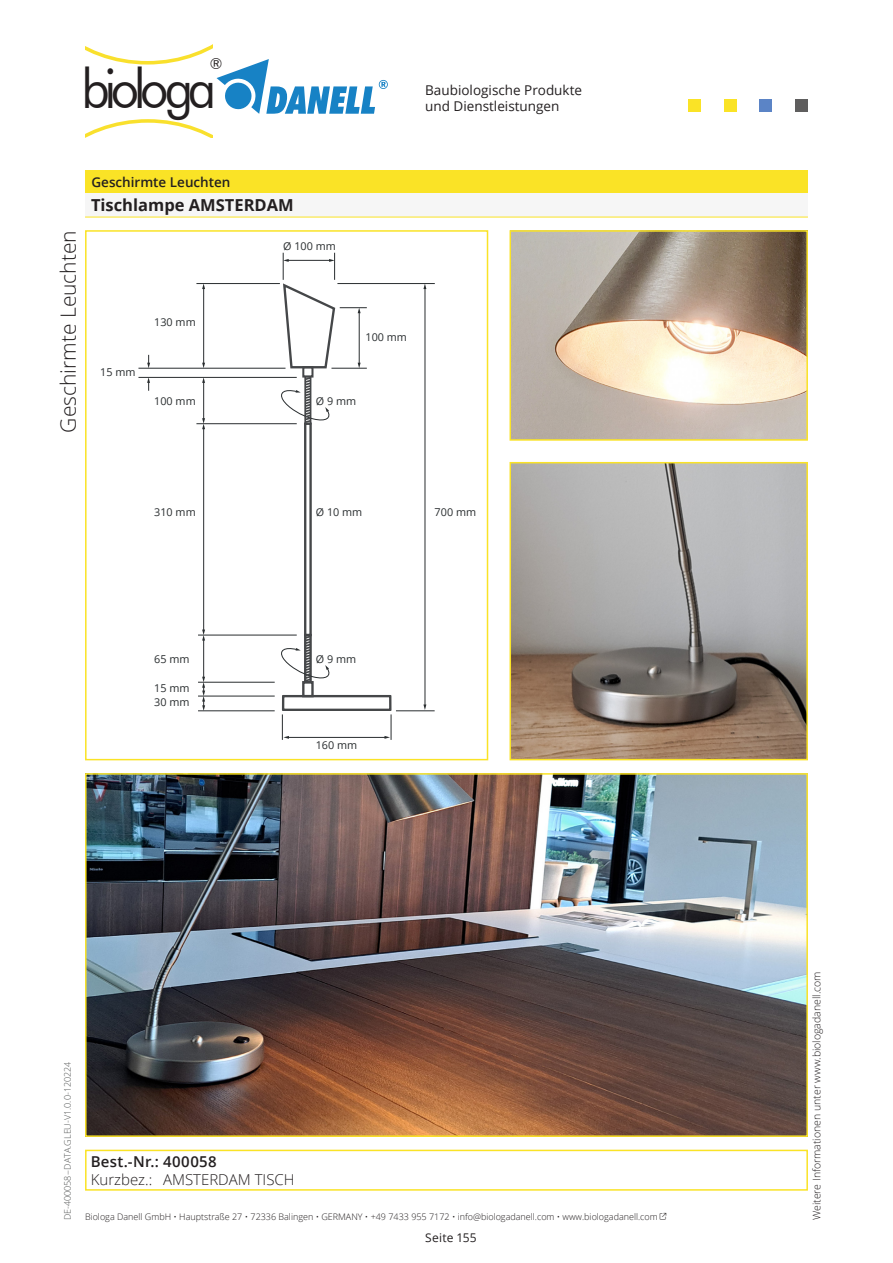
<style>
.page{position:relative;width:893px;height:1263px;background:#fff}
.page>*{position:absolute;margin:0;border:0;box-sizing:border-box;transform-origin:0 0}
.t1{font:55.35px "Futura BT";letter-spacing:-.11em;color:#231f20;scale:.9 1}
.Katergorie_links{font:300 21px "Open Sans";color:#231f20}
.Hauptüberschrift_Tabelle{font:700 16.5px "Open Sans";color:#231f20}
.t2{font:15.15px "Futura BT";color:#231f20}
.Hauptformat_Bestellfeld{font:300 15px/18px "Open Sans";color:#231f20}
.t3{font:13.5px/16.2px "Open Sans";color:#231f20}
.Überschrift_Tabelle{font:600 13.5px "Open Sans";color:#231f20}
.t4{font:12px "Open Sans";letter-spacing:.015em;color:#231f20}
.t5{font:10.8px "Open Sans";color:#292d2f}
.t6{font:300 10.5px "Open Sans";color:#231f20}
.t7{font:300 9px "Open Sans";color:#231f20}
.t8{font:300 9px "Open Sans";color:#545655}
.s1{font-weight:600}
</style>
<div class="page">
<div style="left:688px;top:99px;width:13px;height:13px;background:#fae326"></div>
<div style="left:724px;top:99px;width:13px;height:13px;background:#fae326"></div>
<div style="left:760px;top:99px;width:12px;height:13px;background:#5b84c6"></div>
<div style="left:795px;top:99px;width:13px;height:13px;background:#5f5e5e"></div>
<svg style="left:85px;top:44px;width:303px;height:93px"></svg>
<img style="left:512px;top:465px;width:293px;height:292px">
<div style="left:509px;top:462px;width:299px;height:298px;border:2px solid #fae326"></div>
<img style="left:512px;top:233px;width:293px;height:205px">
<div style="left:509px;top:230px;width:299px;height:211px;border:2px solid #fae326"></div>
<div style="left:85px;top:1150px;width:723px;height:41px;border:2px solid #fae326"></div>
<hr style="left:198px;top:635px;width:99px;height:1px;background:#292d2f">
<hr style="left:198px;top:710px;width:77px;height:1px;background:#292d2f">
<hr style="left:198px;top:696px;width:77px;height:1px;background:#292d2f">
<hr style="left:198px;top:682px;width:77px;height:1px;background:#292d2f">
<hr style="left:196px;top:423px;width:101px;height:1px;background:#292d2f">
<hr style="left:138px;top:377px;width:159px;height:1px;background:#292d2f">
<hr style="left:138px;top:368px;width:147px;height:1px;background:#292d2f">
<hr style="left:196px;top:283px;width:84px;height:1px;background:#292d2f">
<hr style="left:203px;top:428px;width:1px;height:203px;background:#292d2f">
<hr style="left:203px;top:382px;width:1px;height:37px;background:#292d2f">
<svg style="left:202px;top:418px;width:3px;height:11px"></svg>
<svg style="left:202px;top:377px;width:3px;height:6px"></svg>
<hr style="left:203px;top:288px;width:1px;height:76px;background:#292d2f">
<svg style="left:202px;top:363px;width:3px;height:5px"></svg>
<svg style="left:202px;top:284px;width:3px;height:5px"></svg>
<svg style="left:147px;top:377px;width:3px;height:14px"></svg>
<svg style="left:147px;top:355px;width:3px;height:13px"></svg>
<hr style="left:203px;top:639px;width:1px;height:39px;background:#292d2f">
<svg style="left:202px;top:629px;width:3px;height:11px"></svg>
<svg style="left:202px;top:677px;width:3px;height:34px"></svg>
<hr style="left:288px;top:737px;width:97px;height:1px;background:#292d2f">
<svg style="left:282px;top:714px;width:7px;height:26px"></svg>
<svg style="left:384px;top:714px;width:8px;height:26px"></svg>
<hr style="left:396px;top:710px;width:39px;height:1px;background:#292d2f">
<hr style="left:337px;top:283px;width:98px;height:1px;background:#292d2f">
<hr style="left:425px;top:288px;width:1px;height:417px;background:#292d2f">
<svg style="left:423px;top:704px;width:3px;height:6px"></svg>
<svg style="left:423px;top:284px;width:3px;height:5px"></svg>
<div style="left:282px;top:695px;width:109px;height:16px;border:2px solid #454749"></div>
<div style="left:302px;top:681px;width:12px;height:16px;border:2px solid #454749"></div>
<div style="left:302px;top:366px;width:11px;height:12px;border:2px solid #454749"></div>
<div style="left:304px;top:422px;width:8px;height:214px;border:2px solid #454749"></div>
<svg style="left:282px;top:253px;width:85px;height:117px"></svg>
<svg style="left:277px;top:376px;width:53px;height:48px"></svg>
<svg style="left:277px;top:634px;width:53px;height:49px"></svg>
<div style="left:85px;top:230px;width:403px;height:530px;border:2px solid #fae326"></div>
<div style="left:85px;top:170px;width:723px;height:23px;background:#fae326"></div>
<div style="left:85px;top:193px;width:723px;height:24px;background:#f6f6f6"></div>
<hr style="left:85px;top:217px;width:723px;height:1px;background:#fae326">
<img style="left:88px;top:776px;width:717px;height:358px">
<div style="left:85px;top:773px;width:723px;height:364px;border:2px solid #fae326"></div>
<h3 class="t2" style="left:210px;top:54px;width:14px">®</h3>
<h1 class="t1" style="left:82px;top:55px;width:151px">biologa</h1>
<h3 class="t3" style="left:425px;top:82px;width:158px">Baubiologische Produkte und Dienstleistungen</h3>
<p class="Katergorie_links" style="left:54px;top:433px;width:204px;rotate:-90deg">Geschirmte Leuchten</p>
<p class="Überschrift_Tabelle" style="left:91px;top:173px;width:141px">Geschirmte Leuchten</p>
<p class="Hauptüberschrift_Tabelle" style="left:91px;top:193px;width:204px">Tischlampe AMSTERDAM</p>
<p class="t5" style="left:283px;top:239px;width:54px">Ø 100 mm</p>
<p class="t5" style="left:100px;top:365px;width:37px">15 mm</p>
<p class="t5" style="left:154px;top:315px;width:43px">130 mm</p>
<p class="t5" style="left:154px;top:394px;width:43px">100 mm</p>
<p class="t5" style="left:366px;top:329px;width:43px">100 mm</p>
<p class="t5" style="left:316px;top:394px;width:42px">Ø 9 mm</p>
<p class="t5" style="left:154px;top:504px;width:43px">310 mm</p>
<p class="t5" style="left:316px;top:504px;width:48px">Ø 10 mm</p>
<p class="t5" style="left:435px;top:504px;width:43px">700 mm</p>
<p class="t5" style="left:154px;top:652px;width:37px">65 mm</p>
<p class="t5" style="left:154px;top:681px;width:37px">15 mm</p>
<p class="t5" style="left:154px;top:695px;width:37px">30 mm</p>
<p class="t5" style="left:316px;top:652px;width:42px">Ø 9 mm</p>
<p class="t5" style="left:316px;top:737px;width:43px">160 mm</p>
<p class="t8" style="left:61px;top:1220px;width:160px;rotate:-90deg">DE-400058--DATA.GLEU-V1.0.0-120224</p>
<p class="Hauptformat_Bestellfeld" style="left:91px;top:1152px;width:205px"><span class="s1">Best.-Nr.: 400058<br></span>Kurzbez.: AMSTERDAM TISCH</p>
<p class="t7" style="left:85px;top:1211px;width:583px">Biologa Danell GmbH • Hauptstraße 27 • 72336 Balingen • GERMANY • +49 7433 955 7172 • info@biologadanell.com • www.biologadanell.com □◆▼□▲❑◆</p>
<h3 class="t4" style="left:425px;top:1230px;width:53px">Seite 155</h3>
<p class="t6" style="left:810px;top:1220px;width:250px;rotate:-90deg">Weitere Informationen unter www.biologadanell.com</p>
</div>
